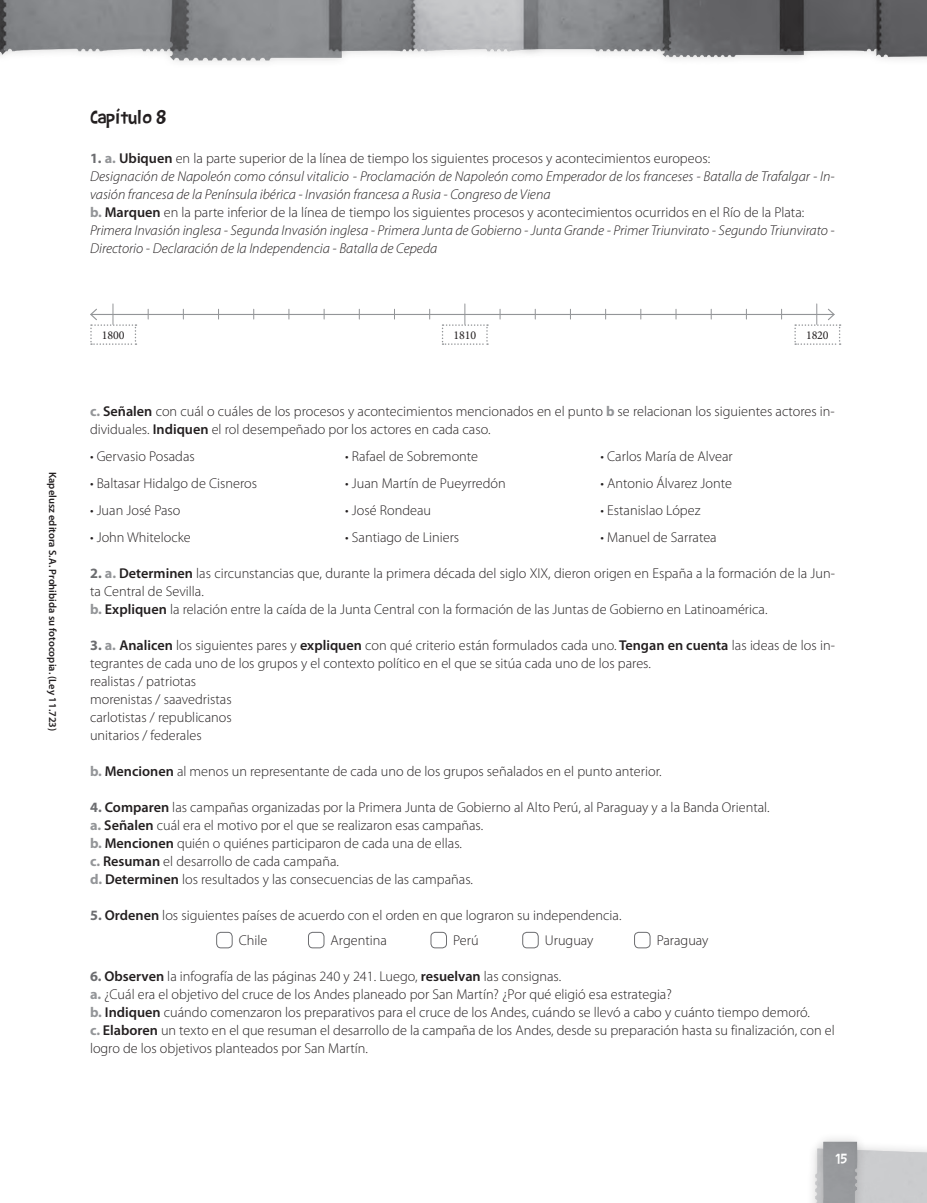
<style>
.page{position:relative;width:927px;height:1203px;background:#fff}
.page>*{position:absolute;margin:0;border:0;box-sizing:border-box;transform-origin:0 0}
.t1{font:21px "Barthowheel";letter-spacing:-.025em;color:#231f20}
.t2{font:15px "Barthowheel";color:#fff}
.t3{font:300 14.25px/18px "Myriad Pro";color:#231f20}
.t4{font:italic 300 14.25px/18px "Myriad Pro";color:#231f20}
.t5{font:12px "Minion Pro";letter-spacing:-.01em;color:#231f20}
.t6{font:600 10.5px "Myriad Pro";color:#231f20}
.s1{font-weight:700;font-style:normal;color:#6c6d70}
.s2{font-weight:700;font-style:normal;color:#939598}
.s3{font-weight:600;font-style:normal}
.s4{font-style:normal}
.s5{font-weight:700;color:#939598}
.s6{font-weight:600}
.s7{font-weight:700;color:#6c6d70}
</style>
<div class="page">
<img style="left:0;top:0;width:926px;height:62px">
<div style="left:216px;top:932px;width:16px;height:16px;border:1px solid #6c6d70;border-radius:4px"></div>
<div style="left:308px;top:932px;width:16px;height:16px;border:1px solid #6c6d70;border-radius:4px"></div>
<div style="left:430px;top:932px;width:16px;height:16px;border:1px solid #6c6d70;border-radius:4px"></div>
<div style="left:522px;top:932px;width:16px;height:16px;border:1px solid #6c6d70;border-radius:4px"></div>
<div style="left:634px;top:932px;width:16px;height:16px;border:1px solid #6c6d70;border-radius:4px"></div>
<hr style="left:91px;top:314px;width:742px;height:1px;background:#939598">
<svg style="left:90px;top:304px;width:46px;height:41px"></svg>
<svg style="left:441px;top:304px;width:47px;height:41px"></svg>
<svg style="left:794px;top:304px;width:46px;height:41px"></svg>
<div style="left:813px;top:1132px;width:53px;height:71px;background:#231f20;opacity:.2"></div>
<svg style="left:0;top:0;width:7px;height:7px"></svg>
<svg style="left:919px;top:0;width:8px;height:7px"></svg>
<svg style="left:815px;top:1141px;width:112px;height:62px;background:#c0c1c3"></svg>
<p class="t6" style="left:59px;top:472px;width:261px;rotate:90deg">Kapelusz editora S.A. Prohibida su fotocopia. (Ley 11.723)</p>
<h1 class="t1" style="left:90px;top:105px;width:78px">Capítulo 8</h1>
<p class="t4" style="left:90px;top:150px;width:746px"><span class="s1">1.</span> <span class="s2">a.</span> <span class="s3">Ubiquen</span> <span class="s4">en la parte superior de la línea de tiempo los siguientes procesos y acontecimientos europeos:<br></span>Designación de Napoleón como cónsul vitalicio - Proclamación de Napoleón como Emperador de los franceses - Batalla de Trafalgar - In&shy;vasión francesa de la Península ibérica - Invasión francesa a Rusia - Congreso de Viena<br><span class="s2">b.</span> <span class="s3">Marquen</span> <span class="s4">en la parte inferior de la línea de tiempo los siguientes procesos y acontecimientos ocurridos en el Río de la Plata:<br></span>Primera Invasión inglesa - Segunda Invasión inglesa - Primera Junta de Gobierno - Junta Grande - Primer Triunvirato - Segundo Triunvirato - Directorio - Declaración de la Independencia - Batalla de Cepeda</p>
<p class="t5" style="left:102px;top:327px;width:24px">1800</p>
<p class="t5" style="left:453px;top:327px;width:24px">1810</p>
<p class="t5" style="left:805px;top:327px;width:24px">1820</p>
<p class="t3" style="left:90px;top:401px;width:746px"><span class="s5">c.</span> <span class="s6">Señalen</span> con cuál o cuáles de los procesos y acontecimientos mencionados en el punto <span class="s5">b</span> se relacionan los siguientes actores in&shy;dividuales. <span class="s6">Indiquen</span> el rol desempeñado por los actores en cada caso.</p>
<p class="t3" style="left:90px;top:446px;width:106px">• Gervasio Posadas</p>
<p class="t3" style="left:345px;top:446px;width:134px">• Rafael de Sobremonte</p>
<p class="t3" style="left:600px;top:446px;width:134px">• Carlos María de Alvear</p>
<p class="t3" style="left:90px;top:473px;width:168px">• Baltasar Hidalgo de Cisneros</p>
<p class="t3" style="left:345px;top:473px;width:162px">• Juan Martín de Pueyrredón</p>
<p class="t3" style="left:600px;top:473px;width:133px">• Antonio Álvarez Jonte</p>
<p class="t3" style="left:90px;top:500px;width:92px">• Juan José Paso</p>
<p class="t3" style="left:345px;top:500px;width:87px">• José Rondeau</p>
<p class="t3" style="left:600px;top:500px;width:101px">• Estanislao López</p>
<p class="t3" style="left:90px;top:527px;width:102px">• John Whitelocke</p>
<p class="t3" style="left:345px;top:527px;width:115px">• Santiago de Liniers</p>
<p class="t3" style="left:600px;top:527px;width:118px">• Manuel de Sarratea</p>
<p class="t3" style="left:90px;top:563px;width:746px"><span class="s7">2.</span> <span class="s5">a.</span> <span class="s6">Determinen</span> las circunstancias que, durante la primera década del siglo XIX, dieron origen en España a la formación de la Jun&shy;ta Central de Sevilla.<br><span class="s5">b.</span> <span class="s6">Expliquen</span> la relación entre la caída de la Junta Central con la formación de las Juntas de Gobierno en Latinoamérica.</p>
<p class="t3" style="left:90px;top:635px;width:746px"><span class="s7">3.</span> <span class="s5">a.</span> <span class="s6">Analicen</span> los siguientes pares y <span class="s6">expliquen</span> con qué criterio están formulados cada uno. <span class="s6">Tengan en cuenta</span> las ideas de los in&shy;tegrantes de cada uno de los grupos y el contexto político en el que se sitúa cada uno de los pares.<br>realistas / patriotas<br>morenistas / saavedristas<br>carlotistas / republicanos<br>unitarios / federales</p>
<p class="t3" style="left:90px;top:761px;width:573px"><span class="s5">b.</span> <span class="s6">Mencionen</span> al menos un representante de cada uno de los grupos señalados en el punto anterior.</p>
<p class="t3" style="left:90px;top:797px;width:680px"><span class="s7">4.</span> <span class="s6">Comparen</span> las campañas organizadas por la Primera Junta de Gobierno al Alto Perú, al Paraguay y a la Banda Oriental. <span class="s5">a.</span> <span class="s6">Señalen</span> cuál era el motivo por el que se realizaron esas campañas.<br><span class="s5">b.</span> <span class="s6">Mencionen</span> quién o quiénes participaron de cada una de ellas.<br><span class="s5">c.</span> <span class="s6">Resuman</span> el desarrollo de cada campaña.<br><span class="s5">d.</span> <span class="s6">Determinen</span> los resultados y las consecuencias de las campañas.</p>
<p class="t3" style="left:239px;top:902px;width:384px;line-height:25.5px;text-indent:-149px"><span class="s7">5.</span> <span class="s6">Ordenen</span> los siguientes países de acuerdo con el orden en que lograron su independencia.<br>Chile</p>
<p class="t3" style="left:330px;top:931px;width:58px">Argentina</p>
<p class="t3" style="left:453px;top:931px;width:27px">Perú</p>
<p class="t3" style="left:544px;top:931px;width:50px">Uruguay</p>
<p class="t3" style="left:656px;top:931px;width:53px">Paraguay</p>
<p class="t3" style="left:90px;top:967px;width:746px"><span class="s7">6.</span> <span class="s6">Observen</span> la infografía de las páginas 240 y 241. Luego, <span class="s6">resuelvan</span> las consignas.<br><span class="s5">a.</span> ¿Cuál era el objetivo del cruce de los Andes planeado por San Martín? ¿Por qué eligió esa estrategia?<br><span class="s5">b.</span> <span class="s6">Indiquen</span> cuándo comenzaron los preparativos para el cruce de los Andes, cuándo se llevó a cabo y cuánto tiempo demoró.<br><span class="s5">c.</span> <span class="s6">Elaboren</span> un texto en el que resuman el desarrollo de la campaña de los Andes, desde su preparación hasta su finalización, con el logro de los objetivos planteados por San Martín.</p>
<p class="t2" style="left:834px;top:1150px;width:14px">15</p>
</div>
